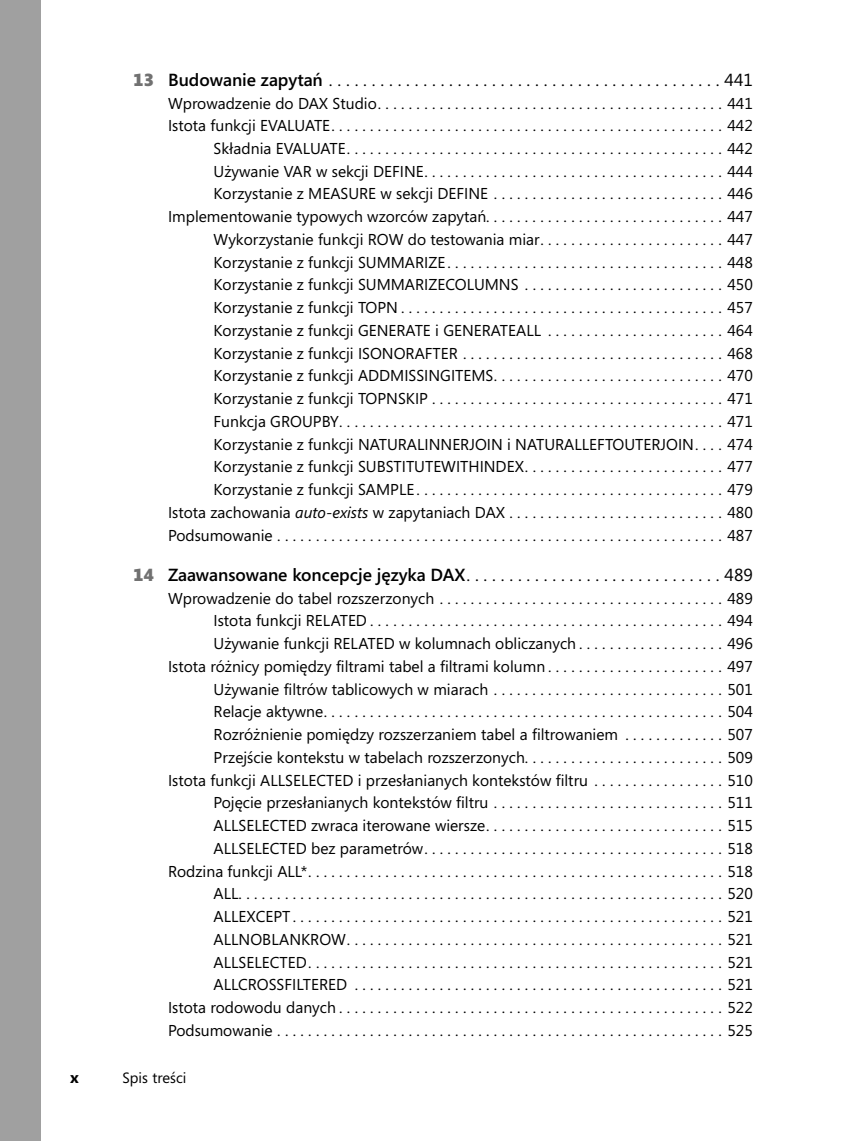
<style>
.page{position:relative;width:844px;height:1141px;background:#fff}
.page>*{position:absolute;margin:0;border:0;box-sizing:border-box;transform-origin:0 0}
.t1{font:17.5px "Segoe";color:#000}
.t2{font:15.75px/22.8px "Segoe";color:#000;text-align:right}
.t3{font:700 15.75px "Segoe";color:#000}
.t4{font:14.88px "Segoe";color:#000}
.s1{font-weight:900;color:#717171}
.s2{font-weight:600}
.s3{font-style:italic}
</style>
<div class="page">
<div style="left:0;top:0;width:40px;height:1141px;background:#a0a0a0"></div>
<p class="t1" style="left:133px;top:73px;width:621px"><span class="s1">13</span> <span class="s2">Budowanie zapytań</span> . . . . . . . . . . . . . . . . . . . . . . . . . . . . . . . . . . . . . . . . . . . . . . 441</p>
<p class="t2" style="left:168px;top:93px;width:586px">Wprowadzenie do DAX Studio . . . . . . . . . . . . . . . . . . . . . . . . . . . . . . . . . . . . . . . . . . . . . 441<br>Istota funkcji EVALUATE . . . . . . . . . . . . . . . . . . . . . . . . . . . . . . . . . . . . . . . . . . . . . . . . . . . 442<br>Składnia EVALUATE . . . . . . . . . . . . . . . . . . . . . . . . . . . . . . . . . . . . . . . . . . . . . . . . . 442<br>Używanie VAR w sekcji DEFINE . . . . . . . . . . . . . . . . . . . . . . . . . . . . . . . . . . . . . . . 444<br>Korzystanie z MEASURE w sekcji DEFINE . . . . . . . . . . . . . . . . . . . . . . . . . . . . . . 446<br>Implementowanie typowych wzorców zapytań. . . . . . . . . . . . . . . . . . . . . . . . . . . . . . . 447<br>Wykorzystanie funkcji ROW do testowania miar . . . . . . . . . . . . . . . . . . . . . . . . 447<br>Korzystanie z funkcji SUMMARIZE . . . . . . . . . . . . . . . . . . . . . . . . . . . . . . . . . . . . 448<br>Korzystanie z funkcji SUMMARIZECOLUMNS . . . . . . . . . . . . . . . . . . . . . . . . . . 450<br>Korzystanie z funkcji TOPN . . . . . . . . . . . . . . . . . . . . . . . . . . . . . . . . . . . . . . . . . . 457<br>Korzystanie z funkcji GENERATE i GENERATEALL . . . . . . . . . . . . . . . . . . . . . . . 464<br>Korzystanie z funkcji ISONORAFTER . . . . . . . . . . . . . . . . . . . . . . . . . . . . . . . . . . 468<br>Korzystanie z funkcji ADDMISSINGITEMS . . . . . . . . . . . . . . . . . . . . . . . . . . . . . . 470<br>Korzystanie z funkcji TOPNSKIP . . . . . . . . . . . . . . . . . . . . . . . . . . . . . . . . . . . . . . 471<br>Funkcja GROUPBY . . . . . . . . . . . . . . . . . . . . . . . . . . . . . . . . . . . . . . . . . . . . . . . . . . 471<br>Korzystanie z funkcji NATURALINNERJOIN i NATURALLEFTOUTERJOIN . . . . 474<br>Korzystanie z funkcji SUBSTITUTEWITHINDEX . . . . . . . . . . . . . . . . . . . . . . . . . . 477<br>Korzystanie z funkcji SAMPLE . . . . . . . . . . . . . . . . . . . . . . . . . . . . . . . . . . . . . . . . 479<br>Istota zachowania <span class="s3">auto-exists</span> w zapytaniach DAX . . . . . . . . . . . . . . . . . . . . . . . . . . . . 480<br>Podsumowanie . . . . . . . . . . . . . . . . . . . . . . . . . . . . . . . . . . . . . . . . . . . . . . . . . . . . . . . . . . 487</p>
<p class="t1" style="left:133px;top:568px;width:621px"><span class="s1">14</span> <span class="s2">Zaawansowane koncepcje języka DAX</span> . . . . . . . . . . . . . . . . . . . . . . . . . . . . . . 489</p>
<p class="t2" style="left:168px;top:588px;width:586px">Wprowadzenie do tabel rozszerzonych . . . . . . . . . . . . . . . . . . . . . . . . . . . . . . . . . . . . . 489<br>Istota funkcji RELATED . . . . . . . . . . . . . . . . . . . . . . . . . . . . . . . . . . . . . . . . . . . . . . 494<br>Używanie funkcji RELATED w kolumnach obliczanych . . . . . . . . . . . . . . . . . . . 496<br>Istota różnicy pomiędzy filtrami tabel a filtrami kolumn . . . . . . . . . . . . . . . . . . . . . . . 497<br>Używanie filtrów tablicowych w miarach . . . . . . . . . . . . . . . . . . . . . . . . . . . . . . 501<br>Relacje aktywne . . . . . . . . . . . . . . . . . . . . . . . . . . . . . . . . . . . . . . . . . . . . . . . . . . . . 504<br>Rozróżnienie pomiędzy rozszerzaniem tabel a filtrowaniem . . . . . . . . . . . . . 507<br>Przejście kontekstu w tabelach rozszerzonych. . . . . . . . . . . . . . . . . . . . . . . . . . 509<br>Istota funkcji ALLSELECTED i przesłanianych kontekstów filtru . . . . . . . . . . . . . . . . . 510<br>Pojęcie przesłanianych kontekstów filtru . . . . . . . . . . . . . . . . . . . . . . . . . . . . . . 511<br>ALLSELECTED zwraca iterowane wiersze . . . . . . . . . . . . . . . . . . . . . . . . . . . . . . . 515<br>ALLSELECTED bez parametrów . . . . . . . . . . . . . . . . . . . . . . . . . . . . . . . . . . . . . . . 518<br>Rodzina funkcji ALL* . . . . . . . . . . . . . . . . . . . . . . . . . . . . . . . . . . . . . . . . . . . . . . . . . . . . . . 518<br>ALL. . . . . . . . . . . . . . . . . . . . . . . . . . . . . . . . . . . . . . . . . . . . . . . . . . . . . . . . . . . . . . . 520<br>ALLEXCEPT . . . . . . . . . . . . . . . . . . . . . . . . . . . . . . . . . . . . . . . . . . . . . . . . . . . . . . . . 521<br>ALLNOBLANKROW . . . . . . . . . . . . . . . . . . . . . . . . . . . . . . . . . . . . . . . . . . . . . . . . . 521<br>ALLSELECTED . . . . . . . . . . . . . . . . . . . . . . . . . . . . . . . . . . . . . . . . . . . . . . . . . . . . . . 521<br>ALLCROSSFILTERED . . . . . . . . . . . . . . . . . . . . . . . . . . . . . . . . . . . . . . . . . . . . . . . . 521<br>Istota rodowodu danych . . . . . . . . . . . . . . . . . . . . . . . . . . . . . . . . . . . . . . . . . . . . . . . . . . 522<br>Podsumowanie . . . . . . . . . . . . . . . . . . . . . . . . . . . . . . . . . . . . . . . . . . . . . . . . . . . . . . . . . . 525</p>
<p class="t3" style="left:70px;top:1068px;width:10px">x</p>
<p class="t4" style="left:123px;top:1072px;width:65px">Spis treści</p>
</div>
